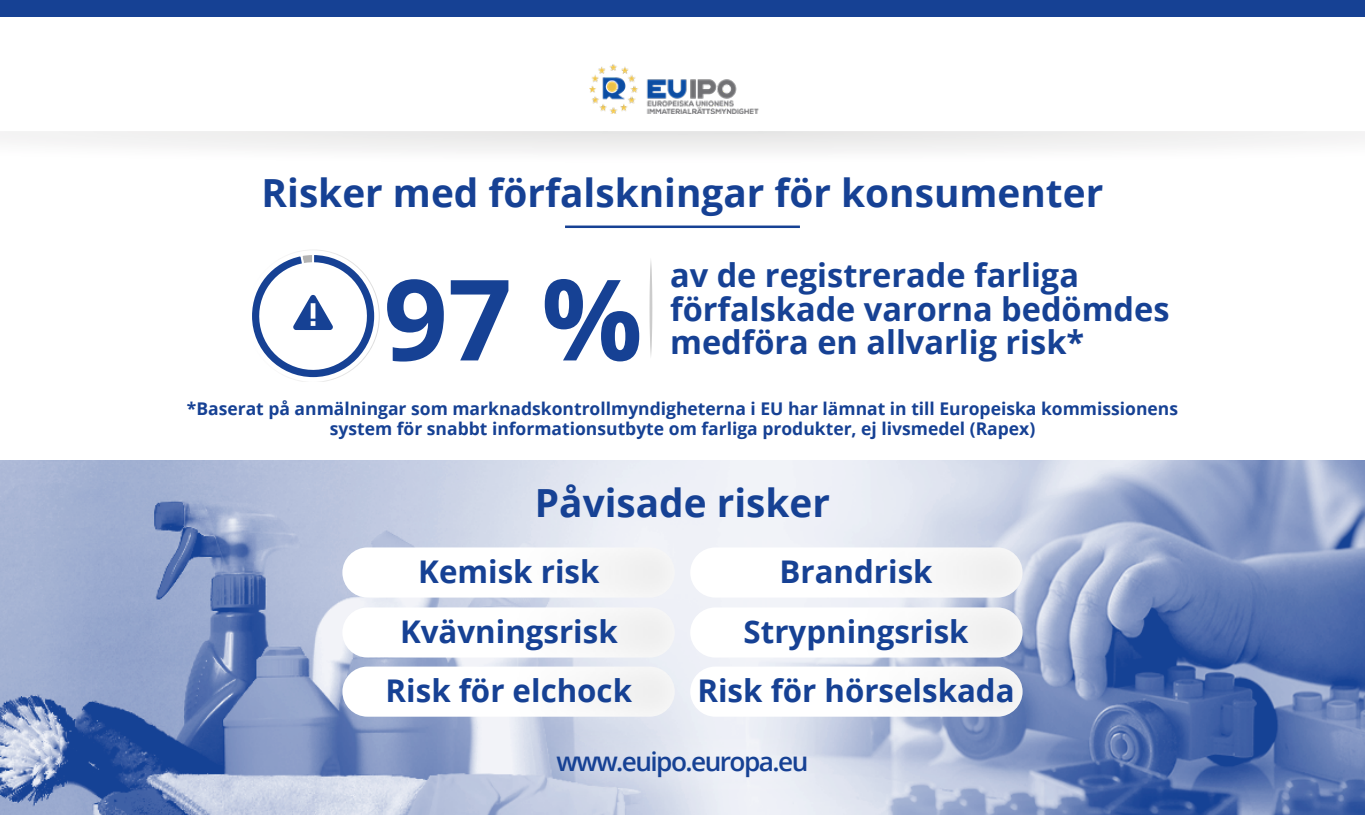
<style>
.page{position:relative;width:1365px;height:815px;background:#fff}
.page>*{position:absolute;margin:0;border:0;box-sizing:border-box;transform-origin:0 0}
.t1{font:700 112.5px "Open Sans";color:#164194}
.t2{font:700 38.75px "Open Sans";color:#164194}
.t3{font:700 32.5px/33.8px "Open Sans";color:#164194}
.t4{font:700 31.25px "Open Sans";color:#164194}
.t5{font:600 26.25px "Open Sans";letter-spacing:-.06em;color:#164194}
.t6{font:700 26.25px "Open Sans";color:#164194}
.t7{font:700 17.5px/20px "Open Sans";color:#164194;text-align:center}
</style>
<div class="page">
<svg style="left:0;top:131px;width:1364px;height:21px"></svg>
<div style="left:0;top:0;width:1364px;height:16px;background:#164194"></div>
<img style="left:0;top:461px;width:1364px;height:354px">
<img style="left:342px;top:547px;width:332px;height:51px;border-radius:25px">
<img style="left:342px;top:607px;width:332px;height:51px;border-radius:25px">
<img style="left:342px;top:667px;width:332px;height:50px;border-radius:25px">
<img style="left:690px;top:547px;width:332px;height:51px;border-radius:25px">
<img style="left:690px;top:607px;width:332px;height:51px;border-radius:25px">
<img style="left:690px;top:667px;width:332px;height:50px;border-radius:25px">
<img style="left:589px;top:64px;width:170px;height:50px">
<hr style="left:565px;top:226px;width:234px;height:2px;background:#164194">
<svg style="left:252px;top:250px;width:127px;height:132px"></svg>
<svg style="left:649px;top:260px;width:3px;height:96px"></svg>
<svg style="left:527px;top:723px;width:311px;height:83px;background:#d9dfec"></svg>
<h2 class="t2" style="left:261px;top:165px;width:843px">Risker med förfalskningar för konsumenter</h2>
<h1 class="t1" style="left:383px;top:240px;width:261px">97 %</h1>
<h3 class="t3" style="left:670px;top:257px;width:501px">av de registrerade farliga förfalskade varorna bedömdes medföra en allvarlig risk*</h3>
<p class="t7" style="left:187px;top:398px;width:992px">*Baserat på anmälningar som marknadskontrollmyndigheterna i EU har lämnat in till Europeiska kommissionens system för snabbt informationsutbyte om farliga produkter, ej livsmedel (Rapex)</p>
<h2 class="t2" style="left:535px;top:475px;width:296px">Påvisade risker</h2>
<h3 class="t4" style="left:418px;top:549px;width:183px">Kemisk risk</h3>
<h3 class="t4" style="left:779px;top:549px;width:155px">Brandrisk</h3>
<h3 class="t4" style="left:400px;top:609px;width:219px">Kvävningsrisk</h3>
<h3 class="t4" style="left:743px;top:609px;width:226px">Strypningsrisk</h3>
<h3 class="t4" style="left:385px;top:668px;width:248px">Risk för elchock</h3>
<h3 class="t4" style="left:697px;top:668px;width:318px">Risk för hörselskada</h3>
<h3 class="t6" style="left:537px;top:743px;width:117px">www.eui</h3>
<h3 class="t6" style="left:709px;top:743px;width:120px">uropa.eu</h3>
<h3 class="t5" style="left:556px;top:743px;width:253px">www.euipo.europa.eu</h3>
</div>
